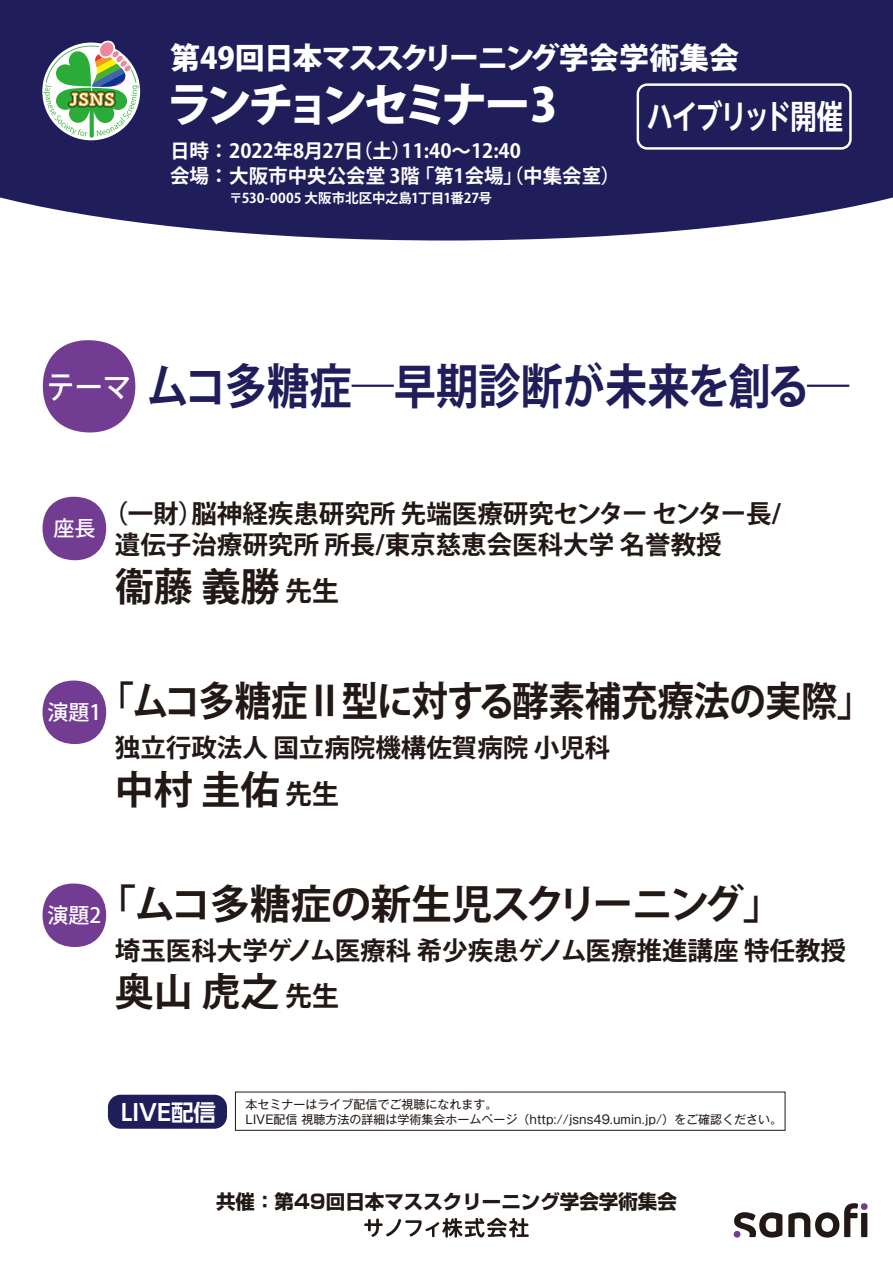
<style>
.page{position:relative;width:893px;height:1263px;background:#fff}
.page>*{position:absolute;margin:0;border:0;box-sizing:border-box;transform-origin:0 0}
.t1{font:700 48px "Koz Go Pro";color:#1f1d5a;scale:.88 1}
.t2{font:800 46.5px "Koz Go Pro";letter-spacing:-.15em;color:#fff}
.t3{font:700 40.5px "Koz Go Pro";letter-spacing:-.03em;color:#221815;scale:.9 1}
.t4{font:700 40.5px "Koz Go Pro";letter-spacing:-.03em;color:#221815}
.t5{font:700 39px "Koz Go Pro";color:#221815}
.t6{font:700 33px "UD Shin Go NT Pro De";letter-spacing:-.07em;color:#fff;scale:.8 1}
.t7{font:800 30px "Koz Go Pro";letter-spacing:-.035em;color:#fff}
.t8{font:700 25.5px/30.6px "Koz Go Pro";color:#221815}
.t9{font:700 22.5px "UD Shin Go NT Pro De";color:#fff}
.t10{font:500 21px "Koz Go Pro";color:#fff}
.t11{font:700 19.5px "Koz Go Pro";color:#fff}
.t12{font:700 19.5px "Shin Go Pro";color:#221815}
.t13{font:700 13.5px "Koz Go Pro";letter-spacing:-.02em;color:#fff}
.t14{font:12px "Gothic MB101 Pro";color:#221815}
.s1{font-weight:500;font-size:31.5px;color:#fff}
.s2{font-size:27px}
</style>
<div class="page">
<div style="left:0;top:0;width:893px;height:240px;background:#1f1d5a"></div>
<div style="left:861px;top:1213px;width:6px;height:24px;background:#221815"></div>
<svg style="left:788px;top:1203px;width:70px;height:34px"></svg>
<svg style="left:734px;top:1212px;width:48px;height:25px"></svg>
<div style="left:861px;top:1203px;width:7px;height:7px;background:#733c93;border-radius:50%"></div>
<svg style="left:364px;top:1218px;width:165px;height:19px"></svg>
<svg style="left:44px;top:39px;width:95px;height:99px"></svg>
<div style="left:43px;top:340px;width:92px;height:92px;background:#733c93;border-radius:50%"></div>
<div style="left:43px;top:497px;width:63px;height:63px;background:#733c93;border-radius:50%"></div>
<div style="left:43px;top:680px;width:63px;height:64px;background:#733c93;border-radius:50%"></div>
<div style="left:43px;top:883px;width:63px;height:64px;background:#733c93;border-radius:50%"></div>
<div style="left:108px;top:1095px;width:119px;height:34px;background:#1f1d5a;border-radius:13px"></div>
<div style="left:637px;top:83px;width:215px;height:67px;border:2px solid #fff;border-radius:9px"></div>
<p class="t7" style="left:170px;top:38px;width:570px">第49回日本マススクリーニング学会学術集会</p>
<h2 class="t2" style="left:166px;top:74px;width:393px">ランチョンセミナー3</h2>
<p class="t6" style="left:647px;top:90px;width:247px">ハイブリッド開催</p>
<p class="t11" style="left:170px;top:138px;width:352px">日時：2022年8月27日（土）11:40～12:40</p>
<p class="t11" style="left:170px;top:163px;width:452px">会場：大阪市中央公会堂 3階 「第1会場」（中集会室）</p>
<p class="t13" style="left:229px;top:190px;width:264px">〒530-0005 大阪市北区中之島1丁目1番27号</p>
<h1 class="t1" style="left:47px;top:355px;width:914px"><span class="s1">テーマ</span>ムコ多糖症―早期診断が未来を創る―</h1>
<p class="t10" style="left:53px;top:515px;width:43px">座長</p>
<p class="t8" style="left:115px;top:500px;width:667px;text-indent:-12px">（一財）脳神経疾患研究所 先端医療研究センター センター長/遺伝子治療研究所 所長/東京慈恵会医科大学 名誉教授</p>
<h3 class="t5" style="left:115px;top:561px;width:226px">衞藤 義勝 <span class="s2">先生</span></h3>
<p class="t10" style="left:47px;top:699px;width:55px">演題1</p>
<h3 class="t3" style="left:97px;top:675px;width:863px">「ムコ多糖症Ⅱ型に対する酵素補充療法の実際」</h3>
<p class="t8" style="left:115px;top:734px;width:497px">独立行政法人 国立病院機構佐賀病院 小児科</p>
<h3 class="t5" style="left:115px;top:764px;width:226px">中村 圭佑 <span class="s2">先生</span></h3>
<p class="t10" style="left:47px;top:902px;width:55px">演題2</p>
<h3 class="t4" style="left:95px;top:878px;width:689px">「ムコ多糖症の新生児スクリーニング」</h3>
<p class="t8" style="left:115px;top:937px;width:733px">埼玉医科大学ゲノム医療科 希少疾患ゲノム医療推進講座 特任教授</p>
<h3 class="t5" style="left:115px;top:967px;width:226px">奥山 虎之 <span class="s2">先生</span></h3>
<p class="t9" style="left:121px;top:1094px;width:96px">LIVE配信</p>
<p class="t14" style="left:246px;top:1095px;width:253px">本セミナーはライブ配信でご視聴になれます。</p>
<p class="t14" style="left:246px;top:1110px;width:538px">LIVE配信 視聴方法の詳細は学術集会ホームページ（http://jsns49.umin.jp/）をご確認ください。</p>
<p class="t12" style="left:216px;top:1186px;width:462px">共催：第49回日本マススクリーニング学会学術集会</p>
</div>
